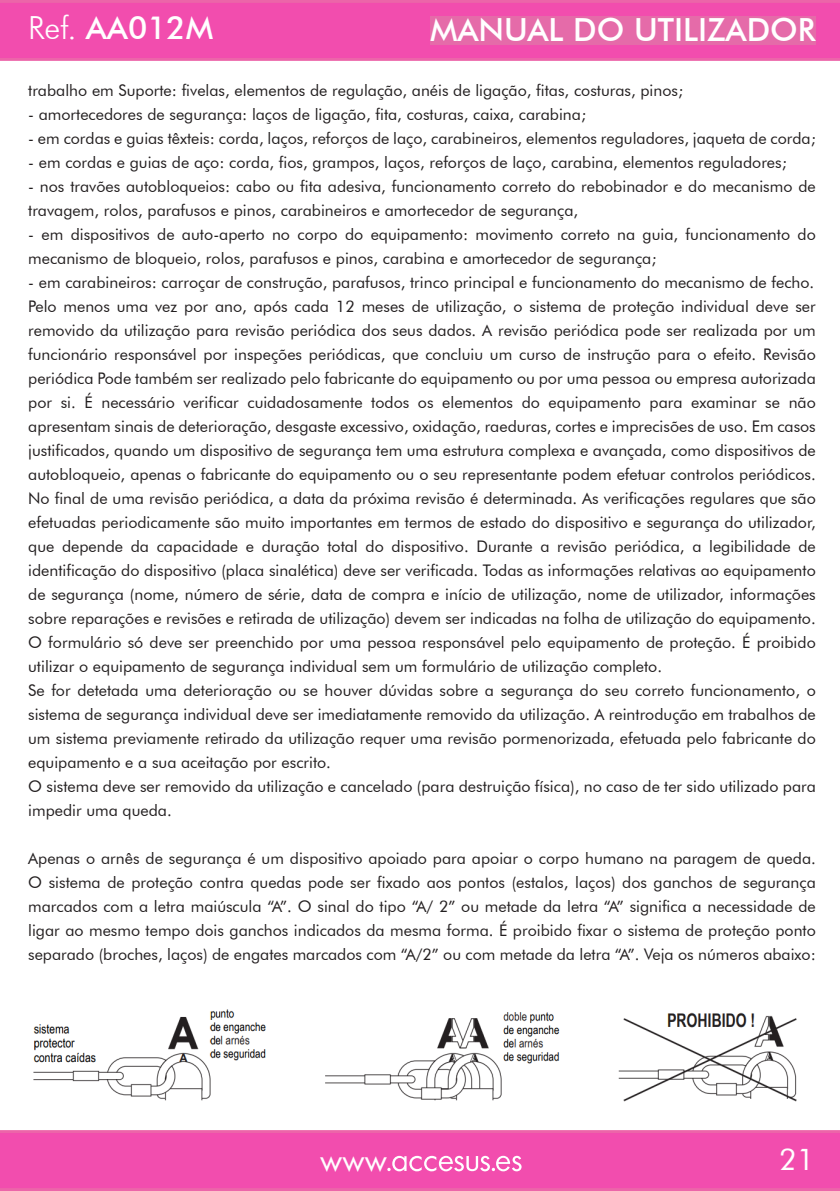
<style>
.page{position:relative;width:840px;height:1191px;background:#fff}
.page>*{position:absolute;margin:0;border:0;box-sizing:border-box;transform-origin:0 0}
.t1{font:500 31.8px "Futura BT";color:#fff}
.t2{font:30px "Futura BT";color:#fff}
.t3{font:29.2px "Futura";color:#fff}
.t4{font:16px/24px "Futura BT";color:#231f20}
.s1{font-weight:300}
</style>
<div class="page">
<svg style="left:0;top:0;width:839px;height:61px;background:#f150ad"></svg>
<svg style="left:0;top:1130px;width:839px;height:61px;background:#f14fad"></svg>
<svg style="left:387px;top:1155px;width:134px;height:16px"></svg>
<img style="left:33px;top:1009px;width:527px;height:92px">
<img style="left:618px;top:1012px;width:179px;height:89px">
<div style="left:430px;top:16px;width:385px;height:29px;background:#e56ba9"></div>
<h1 class="t1" style="left:28px;top:9px;width:186px"><span class="s1">Ref.</span> AA012M</h1>
<h1 class="t1" style="left:434px;top:9px;width:382px">INSTRUCCI NES DE USO</h1>
<p class="t1" style="left:430px;top:10px;width:387px">MANUAL DO UTILIZADOR</p>
<p class="t4" style="left:28px;top:78px;width:656px">trabalho em Suporte: fivelas, elementos de regulação, anéis de ligação, fitas, costuras, pinos;</p>
<p class="t4" style="left:28px;top:102px;width:559px">- amortecedores de segurança: laços de ligação, fita, costuras, caixa, carabina;</p>
<p class="t4" style="left:28px;top:126px;width:788px">- em cordas e guias têxteis: corda, laços, reforços de laço, carabineiros, elementos reguladores, jaqueta de corda;</p>
<p class="t4" style="left:28px;top:150px;width:759px">- em cordas e guias de aço: corda, fios, grampos, laços, reforços de laço, carabina, elementos reguladores;</p>
<p class="t4" style="left:28px;top:174px;width:788px">- nos travões autobloqueios: cabo ou fita adesiva, funcionamento correto do rebobinador e do mecanismo de travagem, rolos, parafusos e pinos, carabineiros e amortecedor de segurança,</p>
<p class="t4" style="left:28px;top:222px;width:788px">- em dispositivos de auto-aperto no corpo do equipamento: movimento correto na guia, funcionamento do mecanismo de bloqueio, rolos, parafusos e pinos, carabina e amortecedor de segurança;</p>
<p class="t4" style="left:28px;top:270px;width:787px">- em carabineiros: carroçar de construção, parafusos, trinco principal e funcionamento do mecanismo de fecho.</p>
<p class="t4" style="left:28px;top:294px;width:788px;text-align:justify">Pelo menos uma vez por ano, após cada 12 meses de utilização, o sistema de proteção individual deve ser removido da utilização para revisão periódica dos seus dados. A revisão periódica pode ser realizada por um funcionário responsável por inspeções periódicas, que concluiu um curso de instrução para o efeito. Revisão periódica Pode também ser realizado pelo fabricante do equipamento ou por uma pessoa ou empresa autorizada por si. É necessário verificar cuidadosamente todos os elementos do equipamento para examinar se não apresentam sinais de deterioração, desgaste excessivo, oxidação, raeduras, cortes e imprecisões de uso. Em casos justificados, quando um dispositivo de segurança tem uma estrutura complexa e avançada, como dispositivos de autobloqueio, apenas o fabricante do equipamento ou o seu representante podem efetuar controlos periódicos.<br>No final de uma revisão periódica, a data da próxima revisão é determinada. As verificações regulares que são efetuadas periodicamente são muito importantes em termos de estado do dispositivo e segurança do utilizador, que depende da capacidade e duração total do dispositivo. Durante a revisão periódica, a legibilidade de identificação do dispositivo (placa sinalética) deve ser verificada. Todas as informações relativas ao equipamento de segurança (nome, número de série, data de compra e início de utilização, nome de utilizador, informações sobre reparações e revisões e retirada de utilização) devem ser indicadas na folha de utilização do equipamento.</p>
<p class="t4" style="left:28px;top:630px;width:788px">O formulário só deve ser preenchido por uma pessoa responsável pelo equipamento de proteção. É proibido utilizar o equipamento de segurança individual sem um formulário de utilização completo.</p>
<p class="t4" style="left:28px;top:678px;width:788px;text-align:justify">Se for detetada uma deterioração ou se houver dúvidas sobre a segurança do seu correto funcionamento, o sistema de segurança individual deve ser imediatamente removido da utilização. A reintrodução em trabalhos de um sistema previamente retirado da utilização requer uma revisão pormenorizada, efetuada pelo fabricante do equipamento e a sua aceitação por escrito.</p>
<p class="t4" style="left:28px;top:774px;width:788px">O sistema deve ser removido da utilização e cancelado (para destruição física), no caso de ter sido utilizado para impedir uma queda.</p>
<p class="t4" style="left:28px;top:846px;width:788px;text-align:justify">Apenas o arnês de segurança é um dispositivo apoiado para apoiar o corpo humano na paragem de queda.<br>O sistema de proteção contra quedas pode ser fixado aos pontos (estalos, laços) dos ganchos de segurança marcados com a letra maiúscula “A”. O sinal do tipo “A/ 2” ou metade da letra “A” significa a necessidade de ligar ao mesmo tempo dois ganchos indicados da mesma forma. É proibido fixar o sistema de proteção ponto separado (broches, laços) de engates marcados com “A/2” ou com metade da letra “A”. Veja os números abaixo:</p>
<h3 class="t3" style="left:320px;top:1141px;width:68px">www</h3>
<h2 class="t2" style="left:778px;top:1141px;width:37px">21</h2>
</div>
